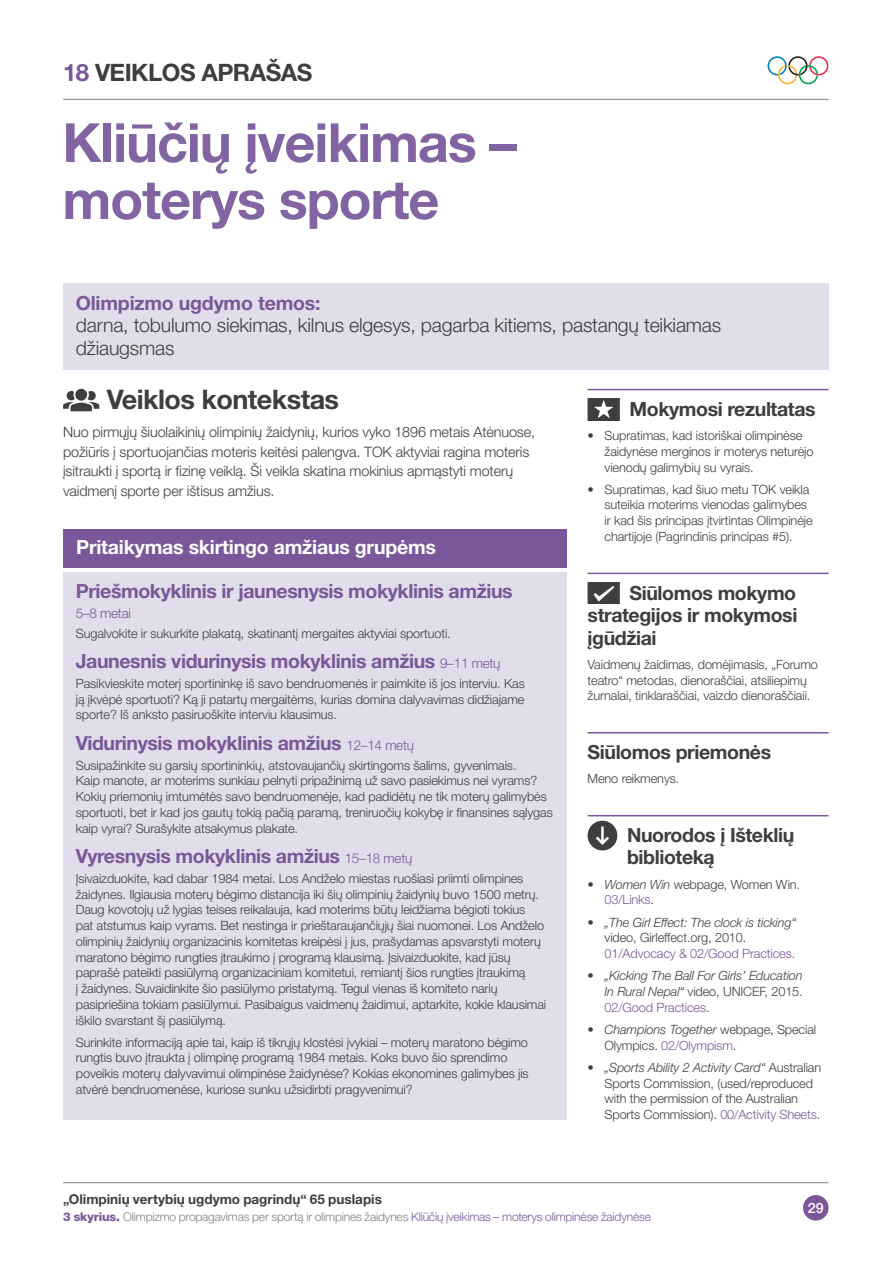
<style>
.page{position:relative;width:894px;height:1264px;background:#fff}
.page>*{position:absolute;margin:0;border:0;box-sizing:border-box;transform-origin:0 0}
.Activity_Sheet_Heade{font:700 54px/57px "Helvetica Neue LT Pro";letter-spacing:-.02em;color:#8164a1}
.Context_for_Activity{font:700 27px "Helvetica Neue LT Pro";letter-spacing:-.02em;color:#3e3e3f}
.Activity_Sheet_Main{font:700 24px "Helvetica Neue LT Pro";letter-spacing:-.02em;color:#3e3e3f}
.Body_Subhead_Purple{font:700 19.5px "Helvetica Neue LT Pro";letter-spacing:-.02em;color:#795799}
.Main_Subhead_1_col_L{font:700 19.5px/22.5px "Helvetica Neue LT Pro";letter-spacing:-.02em;color:#3e3e3f;text-align:justify}
.Main_Subhead{font:300 19.5px/22.5px "Helvetica Neue LT Pro";letter-spacing:-.01em;color:#3e3e3f}
.Main_Subhead-2{font:700 19.5px "Helvetica Neue LT Pro";letter-spacing:-.01em;color:#fff}
.Bodytext_Large{font:300 14.4px/19.5px "Helvetica Neue LT Pro";letter-spacing:-.01em;color:#3e3e3f}
.t1{font:500 14.25px "Helvetica Neue LT Pro";color:#fff}
.OVEP_Manual_Referenc{font:700 13.5px "Helvetica Neue LT Pro";color:#3e3e3f}
.Body_Subhead_Purple-2{font:300 13.5px "Helvetica Neue LT Pro";letter-spacing:-.02em;color:#795799}
.Bodytext{font:300 12.75px/15.8px "Helvetica Neue LT Pro";letter-spacing:-.01em;color:#3e3e3f}
.Bullets{font:300 12.75px/15.8px "Helvetica Neue LT Pro";letter-spacing:-.01em;color:#3e3e3f}
.Bullets-2{font:italic 300 12.75px/15.8px "Helvetica Neue LT Pro";letter-spacing:-.01em;color:#3e3e3f}
.Section_left{font:300 12px "Helvetica Neue LT Pro";letter-spacing:-.015em;color:#808285}
.s1{color:#795799}
.s2{font-weight:700;color:#795799}
.s3{font-weight:300;font-size:13.5px}
.s4{font-style:italic}
.s5{font-style:normal}
.s6{font-style:normal;color:#795799}
.s7{font-weight:800;color:#795799}
</style>
<div class="page">
<div style="left:803px;top:1195px;width:25px;height:25px;background:#795799;border-radius:50%"></div>
<svg style="left:767px;top:56px;width:61px;height:28px"></svg>
<hr style="left:63px;top:99px;width:765px;height:1px;background:#808285">
<hr style="left:63px;top:1182px;width:765px;height:1px;background:#808285">
<hr style="left:587px;top:389px;width:241px;height:1px;background:#795799">
<hr style="left:587px;top:573px;width:241px;height:1px;background:#795799">
<hr style="left:587px;top:732px;width:241px;height:1px;background:#795799">
<hr style="left:587px;top:815px;width:241px;height:1px;background:#795799">
<svg style="left:587px;top:399px;width:33px;height:21px"></svg>
<svg style="left:587px;top:583px;width:33px;height:21px"></svg>
<svg style="left:587px;top:821px;width:30px;height:29px"></svg>
<div style="left:63px;top:529px;width:504px;height:38px;background:#795799"></div>
<div style="left:63px;top:572px;width:503px;height:547px;background:#e2ddea"></div>
<svg style="left:63px;top:389px;width:36px;height:22px"></svg>
<div style="left:63px;top:283px;width:765px;height:87px;background:#e2ddea"></div>
<p class="Activity_Sheet_Main" style="left:63px;top:57px;width:251px"><span class="s1">18</span> VEIKLOS APRAŠAS</p>
<p class="Activity_Sheet_Heade" style="left:62px;top:113px;width:456px">Kliūčių įveikimas – moterys sporte</p>
<p class="Main_Subhead" style="left:76px;top:291px;width:647px"><span class="s2">Olimpizmo ugdymo temos:<br></span>darna, tobulumo siekimas, kilnus elgesys, pagarba kitiems, pastangų teikiamas džiaugsmas</p>
<p class="Context_for_Activity" style="left:107px;top:382px;width:234px">Veiklos kontekstas</p>
<p class="Bodytext_Large" style="left:63px;top:422px;width:473px">Nuo pirmųjų šiuolaikinių olimpinių žaidynių, kurios vyko 1896 metais Atėnuose, požiūris į sportuojančias moteris keitėsi palengva. TOK aktyviai ragina moteris įsitraukti į sportą ir fizinę veiklą. Ši veikla skatina mokinius apmąstyti moterų vaidmenį sporte per ištisus amžius.</p>
<p class="Main_Subhead-2" style="left:76px;top:535px;width:361px">Pritaikymas skirtingo amžiaus grupėms</p>
<p class="Body_Subhead_Purple" style="left:76px;top:579px;width:438px">Priešmokyklinis ir jaunesnysis mokyklinis amžius</p>
<p class="Body_Subhead_Purple-2" style="left:76px;top:605px;width:57px">5–8 metai</p>
<p class="Bodytext" style="left:76px;top:625px;width:376px">Sugalvokite ir sukurkite plakatą, skatinantį mergaites aktyviai sportuoti.</p>
<p class="Body_Subhead_Purple" style="left:76px;top:649px;width:426px">Jaunesnis vidurinysis mokyklinis amžius <span class="s3">9–11 metų</span></p>
<p class="Bodytext" style="left:76px;top:675px;width:450px;text-align:justify">Pasikvieskite moterį sportininkę iš savo bendruomenės ir paimkite iš jos interviu. Kas ją įkvėpė sportuoti? Ką ji patartų mergaitėms, kurias domina dalyvavimas didžiajame sporte? Iš anksto pasiruoškite interviu klausimus.</p>
<p class="Body_Subhead_Purple" style="left:76px;top:730px;width:340px">Vidurinysis mokyklinis amžius <span class="s3">12–14 metų</span></p>
<p class="Bodytext" style="left:76px;top:757px;width:478px">Susipažinkite su garsių sportininkių, atstovaujančių skirtingoms šalims, gyvenimais.<br>Kaip manote, ar moterims sunkiau pelnyti pripažinimą už savo pasiekimus nei vyrams?<br>Kokių priemonių imtumėtės savo bendruomenėje, kad padidėtų ne tik moterų galimybės sportuoti, bet ir kad jos gautų tokią pačią paramą, treniruočių kokybę ir finansines sąlygas kaip vyrai? Surašykite atsakymus plakate.</p>
<p class="Body_Subhead_Purple" style="left:76px;top:843px;width:338px">Vyresnysis mokyklinis amžius <span class="s3">15–18 metų</span></p>
<p class="Bodytext" style="left:76px;top:870px;width:472px">Įsivaizduokite, kad dabar 1984 metai. Los Andželo miestas ruošiasi priimti olimpines žaidynes. Ilgiausia moterų bėgimo distancija iki šių olimpinių žaidynių buvo 1500 metrų.<br>Daug kovotojų už lygias teises reikalauja, kad moterims būtų leidžiama bėgioti tokius<br>pat atstumus kaip vyrams. Bet nestinga ir prieštaraujančiųjų šiai nuomonei. Los Andželo olimpinių žaidynių organizacinis komitetas kreipėsi į jus, prašydamas apsvarstyti moterų maratono bėgimo rungties įtraukimo į programą klausimą. Įsivaizduokite, kad jūsų paprašė pateikti pasiūlymą organizaciniam komitetui, remiantį šios rungties įtraukimą<br>į žaidynes. Suvaidinkite šio pasiūlymo pristatymą. Tegul vienas iš komiteto narių pasipriešina tokiam pasiūlymui. Pasibaigus vaidmenų žaidimui, aptarkite, kokie klausimai iškilo svarstant šį pasiūlymą.</p>
<p class="Bodytext" style="left:76px;top:1034px;width:454px">Surinkite informaciją apie tai, kaip iš tikrųjų klostėsi įvykiai – moterų maratono bėgimo rungtis buvo įtraukta į olimpinę programą 1984 metais. Koks buvo šio sprendimo poveikis moterų dalyvavimui olimpinėse žaidynėse? Kokias ekonomines galimybes jis atvėrė bendruomenėse, kuriose sunku užsidirbti pragyvenimui?</p>
<p class="Main_Subhead_1_col_L" style="left:629px;top:397px;width:188px">Mokymosi rezultatas</p>
<p class="Bullets" style="left:604px;top:427px;width:211px;text-indent:-17px">• Supratimas, kad istoriškai olimpinėse žaidynėse merginos ir moterys neturėjo vienodų galimybių su vyrais.</p>
<p class="Bullets" style="left:604px;top:481px;width:210px;text-indent:-17px">• Supratimas, kad šiuo metu TOK veikla suteikia moterims vienodas galimybes ir kad šis principas įtvirtintas Olimpinėje chartijoje (Pagrindinis principas #5).</p>
<p class="Main_Subhead_1_col_L" style="left:587px;top:581px;width:211px;text-indent:42px">Siūlomos mokymo strategijos ir mokymosi įgūdžiai</p>
<p class="Bodytext" style="left:587px;top:656px;width:232px">Vaidmenų žaidimas, domėjimasis, „Forumo teatro“ metodas, dienoraščiai, atsiliepimų žurnalai, tinklaraščiai, vaizdo dienoraščiaii.</p>
<p class="Main_Subhead_1_col_L" style="left:587px;top:740px;width:185px">Siūlomos priemonės</p>
<p class="Bodytext" style="left:587px;top:771px;width:93px">Meno reikmenys.</p>
<p class="Main_Subhead_1_col_L" style="left:627px;top:823px;width:169px">Nuorodos į Išteklių biblioteką</p>
<p class="Bullets" style="left:604px;top:876px;width:197px;text-indent:-17px">• <span class="s4">Women Win</span> webpage, Women Win.<br><span class="s1">03/Links</span>.</p>
<p class="Bullets-2" style="left:604px;top:914px;width:193px;text-indent:-17px"><span class="s5">•</span> „The Girl Effect: The clock is ticking“ <span class="s5">video, Girleffect.org, 2010.<br></span><span class="s6">01/Advocacy &amp; 02/Good Practices</span><span class="s5">.</span></p>
<p class="Bullets-2" style="left:604px;top:967px;width:200px;text-align:justify;text-indent:-17px"><span class="s5">•</span> „Kicking The Ball For Girls’ Education In Rural Nepal“ <span class="s5">video, UNICEF, 2015.<br></span><span class="s6">02/Good Practices</span><span class="s5">.</span></p>
<p class="Bullets" style="left:604px;top:1021px;width:213px;text-indent:-17px">• <span class="s4">Champions Together</span> webpage, Special<br>Olympics. <span class="s1">02/Olympism</span>.</p>
<p class="Bullets" style="left:604px;top:1059px;width:218px;text-indent:-17px">• <span class="s4">„Sports Ability 2 Activity Card“</span> Australian Sports Commission, (used/reproduced with the permission of the Australian Sports Commission). <span class="s1">00/Activity Sheets</span>.</p>
<p class="OVEP_Manual_Referenc" style="left:63px;top:1191px;width:320px">„Olimpinių vertybių ugdymo pagrindų“ 65 puslapis</p>
<p class="Section_left" style="left:63px;top:1209px;width:589px"><span class="s7">3 skyrius.</span> Olimpizmo propagavimas per sportą ir olimpines žaidynes <span class="s1">Kliūčių įveikimas – moterys olimpinėse žaidynėse</span></p>
<p class="t1" style="left:808px;top:1199px;width:17px">29</p>
</div>
